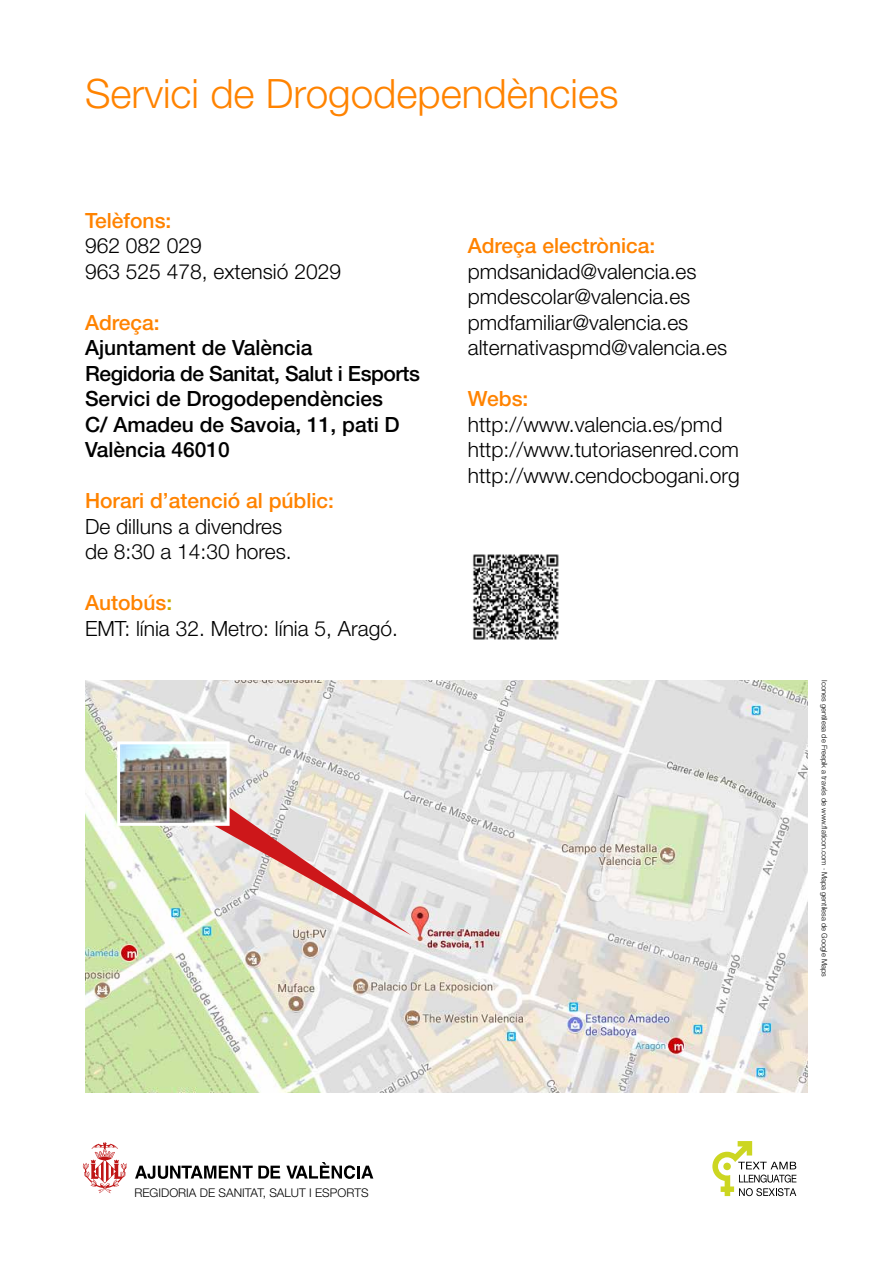
<style>
.page{position:relative;width:893px;height:1263px;background:#fff}
.page>*{position:absolute;margin:0;border:0;box-sizing:border-box;transform-origin:0 0}
.t1{font:300 40.5px "Helvetica Neue LT Pro";color:#ff8300}
.t2{font:300 21px/25.5px "Helvetica Neue LT Pro";color:#000}
.t3{font:500 21px/25.5px "Helvetica Neue LT Pro";color:#000}
.t4{font:500 21px "Helvetica Neue LT Pro";color:#ff8300}
.t5{font:300 12px "Helvetica Neue LT Pro";color:#000}
.t6{font:300 7.5px "Helvetica Neue LT Pro";color:#000}
.s1{font-weight:500;color:#ff8300}
.s2{font-weight:500;color:#c5a900}
</style>
<div class="page">
<img style="left:85px;top:680px;width:723px;height:413px">
<svg style="left:189px;top:793px;width:223px;height:142px;background:#e2d2cd"></svg>
<svg style="left:83px;top:1142px;width:44px;height:51px"></svg>
<svg style="left:135px;top:1166px;width:145px;height:13px"></svg>
<svg style="left:286px;top:1162px;width:87px;height:17px"></svg>
<img style="left:121px;top:745px;width:105px;height:77px">
<div style="left:117px;top:741px;width:113px;height:85px;border:3px solid #fff"></div>
<img style="left:473px;top:554px;width:86px;height:86px">
<svg style="left:712px;top:1141px;width:84px;height:55px"></svg>
<h1 class="t1" style="left:85px;top:68px;width:535px">Servici de Drogodependències</h1>
<p class="t4" style="left:85px;top:208px;width:88px">Telèfons:</p>
<p class="t2" style="left:85px;top:232px;width:258px">962 082 029<br>963 525 478, extensió 2029</p>
<p class="t4" style="left:85px;top:310px;width:76px">Adreça:</p>
<p class="t3" style="left:85px;top:335px;width:337px">Ajuntament de València<br>Regidoria de Sanitat, Salut i Esports<br>Servici de Drogodependències<br>C/ Amadeu de Savoia, 11, pati D<br>València 46010</p>
<p class="t4" style="left:85px;top:488px;width:250px">Horari d’atenció al públic:</p>
<p class="t2" style="left:85px;top:513px;width:208px">De dilluns a divendres de 8:30 a 14:30 hores.</p>
<p class="t2" style="left:85px;top:589px;width:314px"><span class="s1">Autobús</span><span class="s2">:<br></span>EMT: línia 32. Metro: línia 5, Aragó.</p>
<p class="t4" style="left:468px;top:233px;width:189px">Adreça electrònica:</p>
<p class="t2" style="left:468px;top:258px;width:261px">pmdsanidad@valencia.es pmdescolar@valencia.es pmdfamiliar@valencia.es alternativaspmd@valencia.es</p>
<p class="t4" style="left:468px;top:386px;width:62px">Webs:</p>
<p class="t2" style="left:468px;top:411px;width:273px">http://www.valencia.es/pmd http://www.tutoriasenred.com http://www.cendocbogani.org</p>
<p class="t6" style="left:829px;top:680px;width:298px;rotate:90deg">Icones gentilesa de Freepik a través de www.flaticon.com · Mapa gentilesa de Google Maps</p>
<p class="t5" style="left:135px;top:1185px;width:236px">REGIDORIA DE SANITAT, SALUT I ESPORTS</p>
</div>
